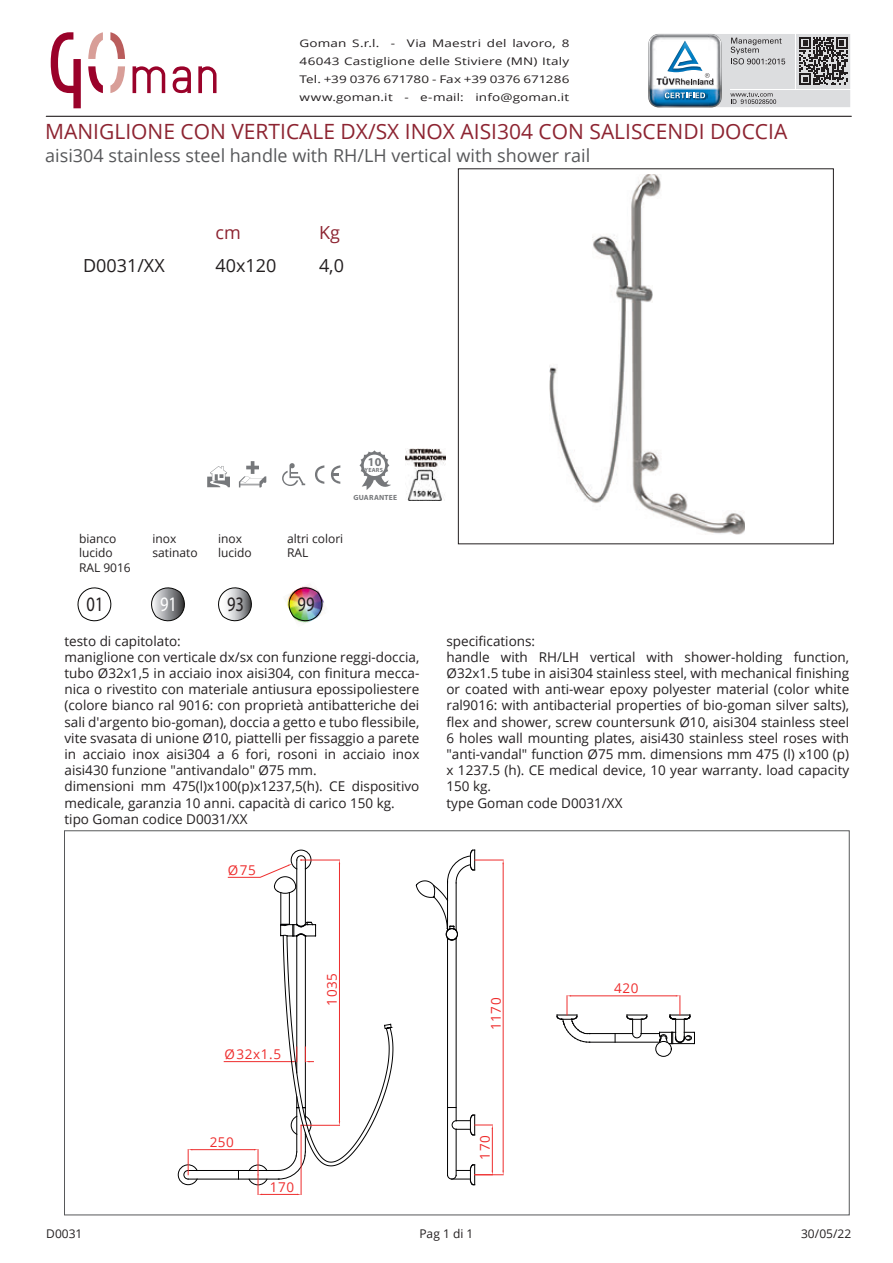
<style>
.page{position:relative;width:893px;height:1263px;background:#fff}
.page>*{position:absolute;margin:0;border:0;box-sizing:border-box;transform-origin:0 0}
.t1{font:21px "Open Sans";color:#8d2431}
.t2{font:20.7px "Myriad Pro";color:#231f20;scale:.8 1}
.t3{font:20.7px "Myriad Pro";color:#fff;scale:.8 1}
.t4{font:18px "Open Sans";color:#57585a}
.t5{font:18px "Open Sans";color:#231f20}
.t6{font:18px "Open Sans";color:#8d2431}
.t7{font:13.5px/16.2px "Open Sans";color:#231f20}
.t8{font:13.5px "Open Sans";letter-spacing:.045em;color:#ee2d2d}
.t9{font:12px/14.4px "Open Sans";color:#231f20}
.t10{font:700 12px "Myriad Pro";color:#76787b}
.t11{font:10.5px/18px "Open Sans";letter-spacing:.01em;color:#231f20;text-align:justify;scale:1.29 1}
.t12{font:700 7.5px "Myriad Pro";letter-spacing:.025em;color:#76787b}
.t13{font:700 6px "Myriad Pro";letter-spacing:.04em;color:#76787b}
</style>
<div class="page">
<hr style="left:46px;top:116px;width:805px;height:1px;background:#231f20">
<svg style="left:648px;top:33px;width:202px;height:75px"></svg>
<svg style="left:88px;top:66px;width:15px;height:27px"></svg>
<svg style="left:198px;top:66px;width:19px;height:27px"></svg>
<svg style="left:133px;top:66px;width:32px;height:27px"></svg>
<svg style="left:173px;top:66px;width:18px;height:27px"></svg>
<svg style="left:88px;top:32px;width:15px;height:27px"></svg>
<svg style="left:110px;top:32px;width:15px;height:27px"></svg>
<svg style="left:110px;top:66px;width:15px;height:27px"></svg>
<svg style="left:51px;top:32px;width:30px;height:76px"></svg>
<svg style="left:315px;top:465px;width:9px;height:19px"></svg>
<svg style="left:331px;top:465px;width:9px;height:19px"></svg>
<svg style="left:282px;top:463px;width:23px;height:23px"></svg>
<svg style="left:207px;top:466px;width:23px;height:21px"></svg>
<svg style="left:239px;top:461px;width:27px;height:26px"></svg>
<svg style="left:77px;top:587px;width:35px;height:35px"></svg>
<div style="left:458px;top:169px;width:376px;height:375px;border:1px solid #231f20"></div>
<svg style="left:359px;top:450px;width:32px;height:40px"></svg>
<img style="left:405px;top:449px;width:41px;height:52px">
<svg style="left:151px;top:587px;width:34px;height:35px"></svg>
<svg style="left:218px;top:587px;width:34px;height:35px"></svg>
<svg style="left:285px;top:586px;width:39px;height:38px"></svg>
<img style="left:550px;top:174px;width:195px;height:360px">
<hr style="left:447px;top:1107px;width:1px;height:68px;background:#000001">
<hr style="left:456px;top:1129px;width:1px;height:46px;background:#000001">
<hr style="left:188px;top:1170px;width:91px;height:1px;background:#000001">
<hr style="left:188px;top:1179px;width:91px;height:1px;background:#000001">
<hr style="left:296px;top:860px;width:1px;height:64px;background:#000001">
<hr style="left:305px;top:860px;width:1px;height:64px;background:#000001">
<hr style="left:447px;top:938px;width:1px;height:169px;background:#000001">
<hr style="left:456px;top:938px;width:1px;height:183px;background:#000001">
<hr style="left:590px;top:1033px;width:43px;height:1px;background:#000001">
<hr style="left:590px;top:1042px;width:69px;height:1px;background:#000001">
<hr style="left:571px;top:995px;width:105px;height:1px;background:#ee2d2d">
<svg style="left:557px;top:995px;width:33px;height:48px"></svg>
<hr style="left:503px;top:864px;width:1px;height:307px;background:#ee2d2d">
<hr style="left:192px;top:1149px;width:62px;height:1px;background:#ee2d2d">
<svg style="left:178px;top:1149px;width:20px;height:36px"></svg>
<hr style="left:301px;top:860px;width:38px;height:1px;background:#ee2d2d">
<hr style="left:339px;top:864px;width:1px;height:257px;background:#ee2d2d">
<hr style="left:301px;top:1125px;width:1px;height:69px;background:#ee2d2d">
<hr style="left:262px;top:1194px;width:35px;height:1px;background:#ee2d2d">
<svg style="left:249px;top:1149px;width:18px;height:46px"></svg>
<hr style="left:492px;top:1129px;width:1px;height:42px;background:#ee2d2d">
<svg style="left:452px;top:1115px;width:41px;height:21px"></svg>
<svg style="left:447px;top:1164px;width:57px;height:21px"></svg>
<hr style="left:224px;top:1061px;width:69px;height:1px;background:#ee2d2d">
<div style="left:656px;top:1041px;width:15px;height:15px;border:1px solid #000001;border-radius:50%"></div>
<div style="left:446px;top:928px;width:12px;height:12px;border:1px solid #000001;border-radius:50%"></div>
<svg style="left:627px;top:995px;width:68px;height:49px"></svg>
<svg style="left:416px;top:849px;width:88px;height:82px"></svg>
<hr style="left:281px;top:893px;width:1px;height:31px;background:#000001">
<hr style="left:289px;top:893px;width:1px;height:31px;background:#000001">
<svg style="left:228px;top:850px;width:83px;height:44px"></svg>
<svg style="left:278px;top:922px;width:115px;height:257px"></svg>
<p class="t11" style="left:299px;top:34px;width:211px">Goman S.r.l. - Via Maestri del lavoro, 8<br>46043 Castiglione delle Stiviere (MN) Italy Tel. +39 0376 671780 - Fax +39 0376 671286 www.goman.it - e-mail: info@goman.it</p>
<h1 class="t1" style="left:45px;top:117px;width:744px">MANIGLIONE CON VERTICALE DX/SX INOX AISI304 CON SALISCENDI DOCCIA</h1>
<h3 class="t4" style="left:45px;top:143px;width:547px">aisi304 stainless steel handle with RH/LH vertical with shower rail</h3>
<h3 class="t5" style="left:83px;top:253px;width:83px">D0031/XX</h3>
<h3 class="t6" style="left:215px;top:221px;width:27px">cm</h3>
<h3 class="t5" style="left:215px;top:253px;width:62px">40x120</h3>
<h3 class="t6" style="left:319px;top:221px;width:22px">Kg</h3>
<h3 class="t5" style="left:319px;top:253px;width:27px">4,0</h3>
<p class="t9" style="left:79px;top:531px;width:53px">bianco lucido<br>RAL 9016</p>
<h2 class="t2" style="left:87px;top:591px;width:23px">01</h2>
<p class="t9" style="left:153px;top:531px;width:47px">inox satinato</p>
<h2 class="t3" style="left:160px;top:591px;width:23px">91</h2>
<h2 class="t2" style="left:227px;top:591px;width:23px">93</h2>
<p class="t9" style="left:218px;top:531px;width:35px">inox lucido</p>
<p class="t10" style="left:368px;top:454px;width:15px">10</p>
<p class="t13" style="left:365px;top:466px;width:20px">YEARS</p>
<p class="t12" style="left:354px;top:493px;width:45px">GUARANTEE</p>
<p class="t9" style="left:287px;top:531px;width:58px">altri colori<br>RAL</p>
<h2 class="t2" style="left:298px;top:591px;width:23px">99</h2>
<p class="t7" style="left:64px;top:632px;width:356px">testo di capitolato:<br>maniglione con verticale dx/sx con funzione reggi-doccia, tubo Ø32x1,5 in acciaio inox aisi304, con finitura mecca&shy;nica o rivestito con materiale antiusura epossipoliestere (colore bianco ral 9016: con proprietà antibatteriche dei sali d'argento bio-goman), doccia a getto e tubo flessibile, vite svasata di unione Ø10, piattelli per fissaggio a parete in acciaio inox aisi304 a 6 fori, rosoni in acciaio inox aisi430 funzione "antivandalo" Ø75 mm.<br>dimensioni mm 475(l)x100(p)x1237,5(h). CE dispositivo medicale, garanzia 10 anni. capacità di carico 150 kg. tipo Goman codice D0031/XX</p>
<p class="t7" style="left:446px;top:632px;width:404px">specifications:<br>handle with RH/LH vertical with shower-holding function, Ø32x1.5 tube in aisi304 stainless steel, with mechanical finishing or coated with anti-wear epoxy polyester material (color white ral9016: with antibacterial properties of bio-goman silver salts), flex and shower, screw countersunk Ø10, aisi304 stainless steel 6 holes wall mounting plates, aisi430 stainless steel roses with "anti-vandal" function Ø75 mm. dimensions mm 475 (l) x100 (p) x 1237.5 (h). CE medical device, 10 year warranty. load capacity 150 kg.<br>type Goman code D0031/XX</p>
<p class="t8" style="left:228px;top:861px;width:30px">Ø75</p>
<p class="t8" style="left:224px;top:1045px;width:58px">Ø32x1.5</p>
<p class="t8" style="left:210px;top:1133px;width:26px">250</p>
<p class="t8" style="left:270px;top:1178px;width:26px">170</p>
<p class="t8" style="left:323px;top:1005px;width:34px;rotate:-90deg">1035</p>
<p class="t8" style="left:486px;top:1030px;width:34px;rotate:-90deg">1170</p>
<p class="t8" style="left:476px;top:1160px;width:26px;rotate:-90deg">170</p>
<p class="t8" style="left:614px;top:979px;width:26px">420</p>
<p class="t9" style="left:46px;top:1226px;width:38px">D0031</p>
<p class="t9" style="left:419px;top:1226px;width:56px">Pag 1 di 1</p>
<p class="t9" style="left:801px;top:1226px;width:52px">30/05/22</p>
</div>
